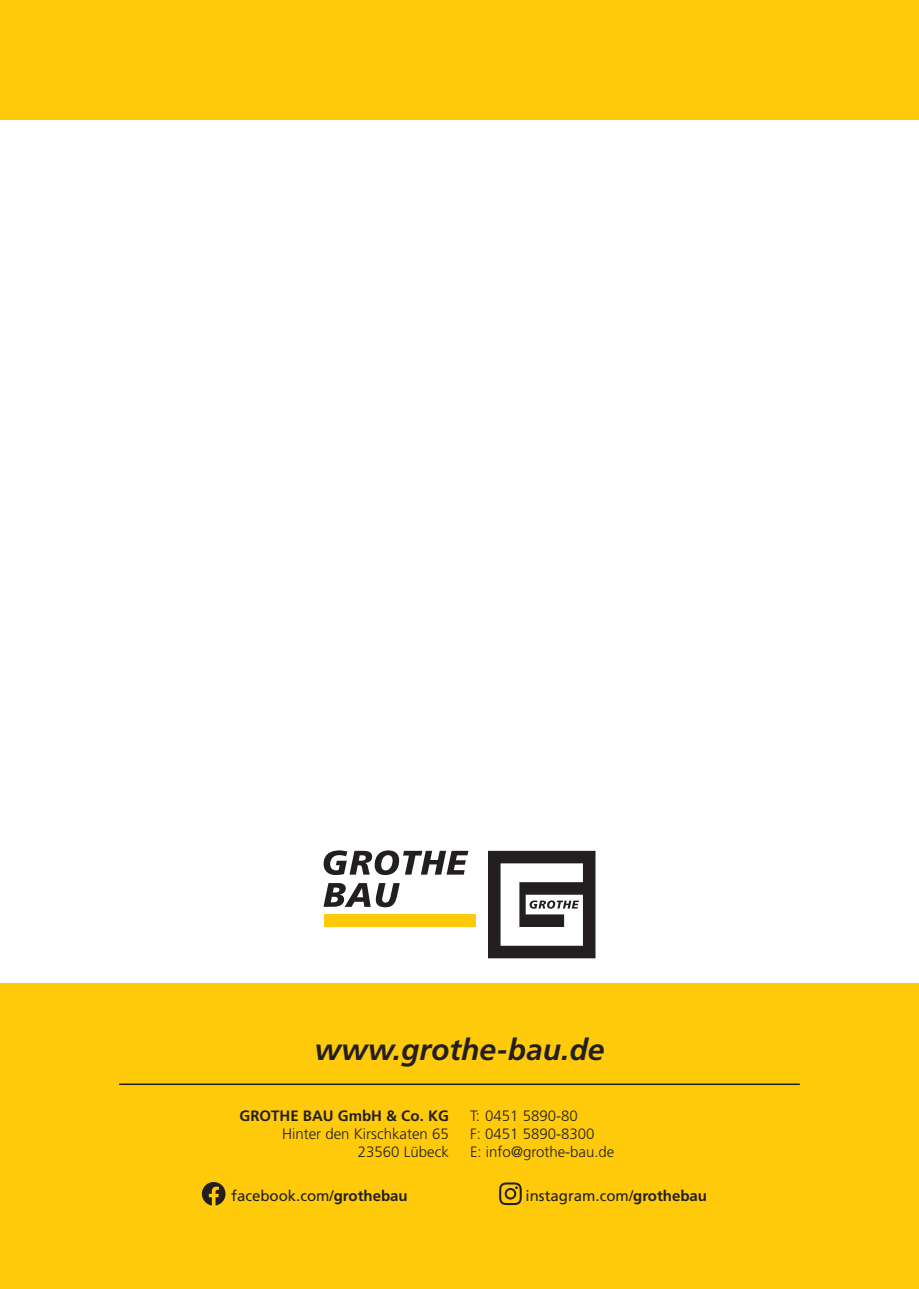
<style>
.page{position:relative;width:919px;height:1289px;background:#fff}
.page>*{position:absolute;margin:0;border:0;box-sizing:border-box;transform-origin:0 0}
.t1{font:italic 700 30px "Frutiger";color:#231f20}
.t2{font:300 15px/18px "Frutiger";color:#231f20;text-align:right}
.t3{font:15px "Frutiger";color:#231f20}
.t4{font:700 15px "Frutiger";color:#231f20}
.s1{font-weight:700}
</style>
<div class="page">
<div style="left:0;top:0;width:918px;height:119px;background:#feca0a"></div>
<div style="left:0;top:983px;width:918px;height:305px;background:#feca0a"></div>
<hr style="left:119px;top:1083px;width:680px;height:1px;background:#231f20">
<div style="left:323px;top:914px;width:152px;height:13px;background:#feca0a"></div>
<svg style="left:323px;top:850px;width:145px;height:25px"></svg>
<svg style="left:323px;top:883px;width:47px;height:23px"></svg>
<svg style="left:376px;top:883px;width:24px;height:24px"></svg>
<svg style="left:488px;top:850px;width:107px;height:108px"></svg>
<svg style="left:499px;top:1182px;width:22px;height:22px"></svg>
<svg style="left:202px;top:1182px;width:23px;height:23px"></svg>
<h1 class="t1" style="left:314px;top:1032px;width:292px">www.grothe-bau.de</h1>
<p class="t4" style="left:239px;top:1106px;width:211px">GROTHE BAU GmbH &amp; Co. KG</p>
<p class="t2" style="left:282px;top:1124px;width:168px">Hinter den Kirschkaten 65<br>23560 Lübeck</p>
<p class="t2" style="left:470px;top:1106px;width:146px;text-align:left">T: 0451 5890-80<br>F: 0451 5890-8300<br>E: info@grothe-bau.de</p>
<p class="t3" style="left:231px;top:1186px;width:178px">facebook.com/<span class="s1">grothebau</span></p>
<p class="t3" style="left:525px;top:1186px;width:183px">instagram.com/<span class="s1">grothebau</span></p>
</div>
